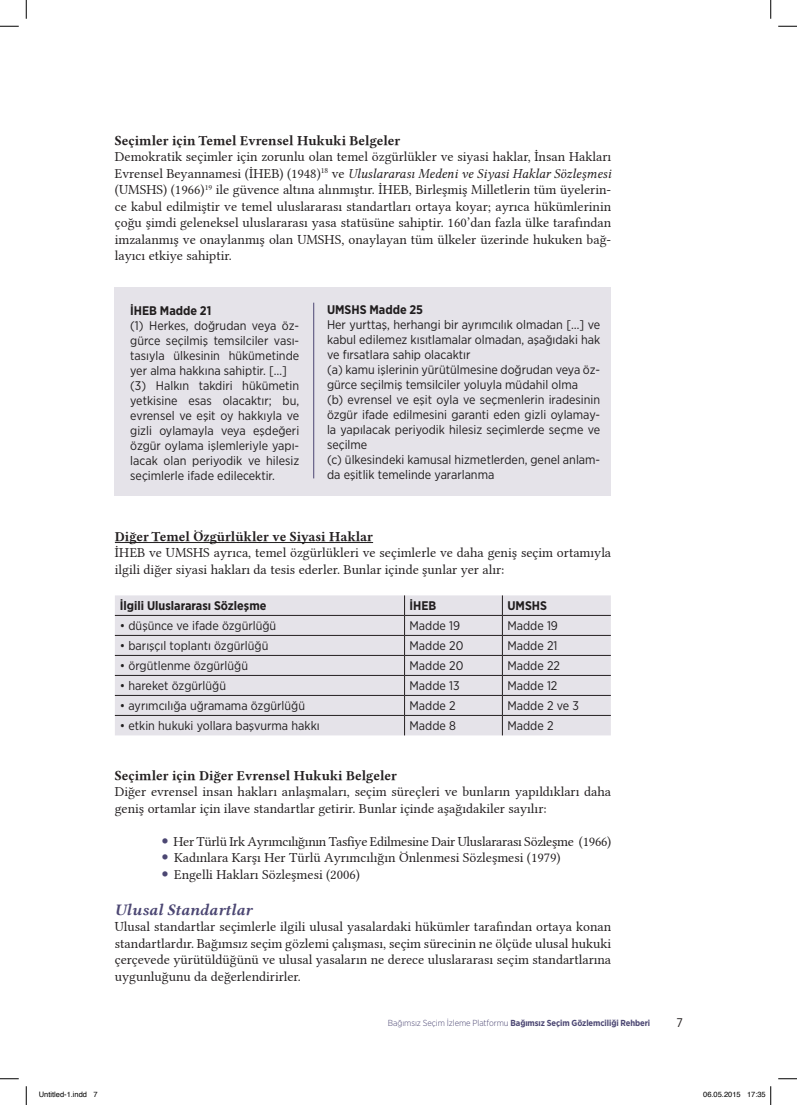
<style>
.page{position:relative;width:797px;height:1105px;background:#fff}
.page>*{position:absolute;margin:0;border:0;box-sizing:border-box;transform-origin:0 0}
.t1{font:16.25px "Linux Libertine GBI";color:#4c4773}
.t2{font:13.75px/16.5px "Linux Libertine G";color:#231f20;text-align:justify}
.t3{font:13.75px "Linux Libertine GB";color:#231f20}
.t4{font:13.75px "Linux Libertine GI";color:#231f20}
.t5{font:13.75px "Linux Libertine G";letter-spacing:-.02em;color:#231f20}
.t6{font:12.5px/15px "Gotham Narrow";color:#201d1e}
.t7{font:700 12.5px "Gotham Narrow";color:#201d1e}
.t8{font:12.5px "Gotham Narrow";color:#231f20}
.t9{font:700 8.75px "Gotham Narrow";letter-spacing:-.01em;color:#4c4773}
.t10{font:7.5px "Helvetica";color:#000}
.s1{font-family:"Linux Libertine G"}
.s2{font-size:22.5px;color:#4c4773}
.s3{font-weight:300}
</style>
<div class="page">
<div style="left:115px;top:288px;width:496px;height:208px;background:#e5e3e9"></div>
<hr style="left:115px;top:542px;width:258px;height:1px;background:#231f20">
<div style="left:115px;top:595px;width:496px;height:140px;background:#e5e3e9"></div>
<hr style="left:115px;top:615px;width:289px;height:1px;background:#231f20">
<hr style="left:404px;top:615px;width:98px;height:1px;background:#231f20">
<hr style="left:502px;top:615px;width:109px;height:1px;background:#231f20">
<hr style="left:115px;top:635px;width:289px;height:1px;background:#231f20">
<hr style="left:404px;top:635px;width:98px;height:1px;background:#231f20">
<hr style="left:502px;top:635px;width:109px;height:1px;background:#231f20">
<hr style="left:115px;top:655px;width:289px;height:1px;background:#231f20">
<hr style="left:404px;top:655px;width:98px;height:1px;background:#231f20">
<hr style="left:502px;top:655px;width:109px;height:1px;background:#231f20">
<hr style="left:115px;top:675px;width:289px;height:1px;background:#231f20">
<hr style="left:404px;top:675px;width:98px;height:1px;background:#231f20">
<hr style="left:502px;top:675px;width:109px;height:1px;background:#231f20">
<hr style="left:115px;top:695px;width:289px;height:1px;background:#231f20">
<hr style="left:404px;top:695px;width:98px;height:1px;background:#231f20">
<hr style="left:502px;top:695px;width:109px;height:1px;background:#231f20">
<hr style="left:115px;top:715px;width:289px;height:1px;background:#231f20">
<hr style="left:404px;top:715px;width:98px;height:1px;background:#231f20">
<svg style="left:404px;top:595px;width:1px;height:140px"></svg>
<hr style="left:502px;top:715px;width:109px;height:1px;background:#231f20">
<svg style="left:502px;top:595px;width:1px;height:140px"></svg>
<hr style="left:313px;top:303px;width:1px;height:175px;background:#4c4773">
<svg style="left:0;top:25px;width:19px;height:2px"></svg>
<svg style="left:778px;top:25px;width:19px;height:2px"></svg>
<svg style="left:0;top:1078px;width:19px;height:1px"></svg>
<svg style="left:778px;top:1078px;width:19px;height:1px"></svg>
<svg style="left:25px;top:0;width:2px;height:19px"></svg>
<svg style="left:25px;top:1086px;width:2px;height:19px"></svg>
<svg style="left:770px;top:0;width:1px;height:19px"></svg>
<svg style="left:770px;top:1086px;width:1px;height:19px"></svg>
<p class="t3" style="left:115px;top:131px;width:287px">Seçimler için Temel Evrensel Hukuki Belgeler</p>
<p class="t2" style="left:115px;top:149px;width:498px">Demokratik seçimler için zorunlu olan temel özgürlükler ve siyasi haklar, İnsan Hakları</p>
<p class="t4" style="left:115px;top:166px;width:498px"><span class="s1">Evrensel Beyannamesi (İHEB) (1948)</span><sup>18</sup> <span class="s1">ve</span> Uluslararası Medeni ve Siyasi Haklar Sözleşmesi</p>
<p class="t2" style="left:115px;top:182px;width:498px">(UMSHS) (1966)<sup>19</sup> ile güvence altına alınmıştır. İHEB, Birleşmiş Milletlerin tüm üyelerin&shy;ce kabul edilmiştir ve temel uluslararası standartları ortaya koyar; ayrıca hükümlerinin çoğu şimdi geleneksel uluslararası yasa statüsüne sahiptir. 160’dan fazla ülke tarafından imzalanmış ve onaylanmış olan UMSHS, onaylayan tüm ülkeler üzerinde hukuken bağ&shy;layıcı etkiye sahiptir.</p>
<p class="t7" style="left:130px;top:302px;width:83px">İHEB Madde 21</p>
<p class="t6" style="left:130px;top:318px;width:170px">(1) Herkes, doğrudan veya öz&shy;gürce seçilmiş temsilciler vası&shy;tasıyla ülkesinin hükümetinde yer alma hakkına sahiptir. […] (3) Halkın takdiri hükümetin yetkisine esas olacaktır; bu, evrensel ve eşit oy hakkıyla ve gizli oylamayla veya eşdeğeri özgür oylama işlemleriyle yapı&shy;lacak olan periyodik ve hilesiz seçimlerle ifade edilecektir.</p>
<p class="t7" style="left:327px;top:301px;width:98px">UMSHS Madde 25</p>
<p class="t6" style="left:327px;top:316px;width:275px">Her yurttaş, herhangi bir ayrımcılık olmadan […] ve kabul edilemez kısıtlamalar olmadan, aşağıdaki hak ve fırsatlara sahip olacaktır<br>(a) kamu işlerinin yürütülmesine doğrudan veya öz&shy;gürce seçilmiş temsilciler yoluyla müdahil olma<br>(b) evrensel ve eşit oyla ve seçmenlerin iradesinin özgür ifade edilmesini garanti eden gizli oylamay&shy;la yapılacak periyodik hilesiz seçimlerde seçme ve seçilme<br>(c) ülkesindeki kamusal hizmetlerden, genel anlam&shy;da eşitlik temelinde yararlanma</p>
<p class="t3" style="left:115px;top:527px;width:260px">Diğer Temel Özgürlükler ve Siyasi Haklar</p>
<p class="t2" style="left:115px;top:545px;width:498px">İHEB ve UMSHS ayrıca, temel özgürlükleri ve seçimlerle ve daha geniş seçim ortamıyla ilgili diğer siyasi hakları da tesis ederler. Bunlar içinde şunlar yer alır:</p>
<p class="t7" style="left:120px;top:598px;width:148px">İlgili Uluslararası Sözleşme</p>
<p class="t7" style="left:409px;top:598px;width:28px">İHEB</p>
<p class="t7" style="left:507px;top:598px;width:41px">UMSHS</p>
<p class="t6" style="left:120px;top:618px;width:158px">• düşünce ve ifade özgürlüğü</p>
<p class="t6" style="left:409px;top:618px;width:52px">Madde 19</p>
<p class="t6" style="left:507px;top:618px;width:52px">Madde 19</p>
<p class="t6" style="left:120px;top:638px;width:150px">• barışçıl toplantı özgürlüğü</p>
<p class="t6" style="left:409px;top:638px;width:55px">Madde 20</p>
<p class="t6" style="left:507px;top:638px;width:52px">Madde 21</p>
<p class="t6" style="left:120px;top:658px;width:130px">• örgütlenme özgürlüğü</p>
<p class="t6" style="left:409px;top:658px;width:55px">Madde 20</p>
<p class="t6" style="left:507px;top:658px;width:54px">Madde 22</p>
<p class="t6" style="left:120px;top:678px;width:108px">• hareket özgürlüğü</p>
<p class="t6" style="left:409px;top:678px;width:52px">Madde 13</p>
<p class="t6" style="left:507px;top:678px;width:52px">Madde 12</p>
<p class="t6" style="left:120px;top:698px;width:187px">• ayrımcılığa uğramama özgürlüğü</p>
<p class="t6" style="left:409px;top:698px;width:48px">Madde 2</p>
<p class="t6" style="left:507px;top:698px;width:73px">Madde 2 ve 3</p>
<p class="t6" style="left:120px;top:718px;width:201px">• etkin hukuki yollara başvurma hakkı</p>
<p class="t6" style="left:409px;top:718px;width:48px">Madde 8</p>
<p class="t6" style="left:507px;top:718px;width:48px">Madde 2</p>
<p class="t3" style="left:115px;top:766px;width:283px">Seçimler için Diğer Evrensel Hukuki Belgeler</p>
<p class="t2" style="left:115px;top:784px;width:498px">Diğer evrensel insan hakları anlaşmaları, seçim süreçleri ve bunların yapıldıkları daha geniş ortamlar için ilave standartlar getirir. Bunlar içinde aşağıdakiler sayılır:</p>
<p class="t5" style="left:161px;top:834px;width:451px"><span class="s2">•</span> Her Türlü Irk Ayrımcılığının Tasfiye Edilmesine Dair Uluslararası Sözleşme (1966)</p>
<p class="t2" style="left:161px;top:850px;width:401px"><span class="s2">•</span> Kadınlara Karşı Her Türlü Ayrımcılığın Önlenmesi Sözleşmesi (1979)</p>
<p class="t2" style="left:161px;top:866px;width:200px"><span class="s2">•</span> Engelli Hakları Sözleşmesi (2006)</p>
<p class="t1" style="left:115px;top:898px;width:139px">Ulusal Standartlar</p>
<p class="t2" style="left:115px;top:919px;width:498px">Ulusal standartlar seçimlerle ilgili ulusal yasalardaki hükümler tarafından ortaya konan standartlardır. Bağımsız seçim gözlemi çalışması, seçim sürecinin ne ölçüde ulusal hukuki çerçevede yürütüldüğünü ve ulusal yasaların ne derece uluslararası seçim standartlarına uygunluğunu da değerlendirirler.</p>
<p class="t9" style="left:388px;top:1017px;width:264px"><span class="s3">Bağımsız Seçim İzleme Platformu</span> Bağımsız Seçim Gözlemciliği Rehberi</p>
<p class="t8" style="left:676px;top:1014px;width:8px">7</p>
<p class="t10" style="left:39px;top:1089px;width:60px">Untitled-1.indd 7</p>
<p class="t10" style="left:703px;top:1089px;width:64px">06.05.2015 17:35</p>
</div>
